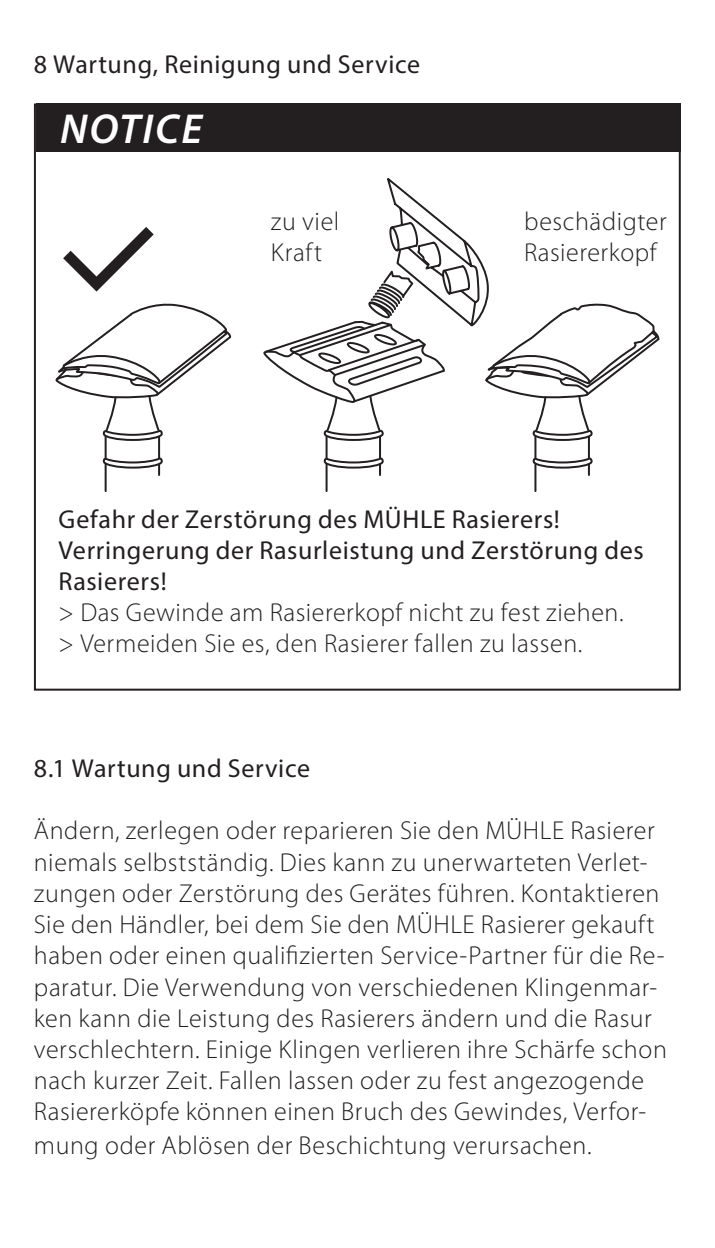
<style>
.page{position:relative;width:715px;height:1248px;background:#fff}
.page>*{position:absolute;margin:0;border:0;box-sizing:border-box;transform-origin:0 0}
.t1{font:italic 600 42px "Myriad Pro";letter-spacing:.05em;color:#fff}
.t2{font:300 26px/31.6px "Myriad Pro";letter-spacing:.02em;color:#231f20}
.t3{font:26px/31.2px "Myriad Pro";letter-spacing:.025em;color:#231f20}
</style>
<div class="page">
<hr style="left:158px;top:436px;width:2px;height:39px;background:#231f20">
<hr style="left:105px;top:436px;width:2px;height:55px;background:#231f20">
<svg style="left:102px;top:456px;width:61px;height:13px"></svg>
<svg style="left:55px;top:303px;width:177px;height:139px"></svg>
<hr style="left:587px;top:436px;width:2px;height:39px;background:#231f20">
<hr style="left:534px;top:436px;width:2px;height:55px;background:#231f20">
<svg style="left:532px;top:456px;width:61px;height:13px"></svg>
<hr style="left:379px;top:436px;width:2px;height:39px;background:#231f20">
<hr style="left:325px;top:436px;width:2px;height:55px;background:#231f20">
<svg style="left:323px;top:456px;width:61px;height:13px"></svg>
<div style="left:36px;top:103px;width:644px;height:49px;background:#231f20"></div>
<svg style="left:263px;top:178px;width:397px;height:264px"></svg>
<svg style="left:63px;top:227px;width:91px;height:64px"></svg>
<p class="t3" style="left:34px;top:49px;width:387px">8 Wartung, Reinigung und Service</p>
<h1 class="t1" style="left:60px;top:102px;width:144px">NOTICE</h1>
<p class="t2" style="left:271px;top:205px;width:70px">zu viel<br>Kraft</p>
<p class="t2" style="left:524px;top:205px;width:144px">beschädigter<br>Rasiererkopf</p>
<p class="t3" style="left:59px;top:503px;width:586px">Gefahr der Zerstörung des MÜHLE Rasierers!<br>Verringerung der Rasurleistung und Zerstörung des<br>Rasierers!</p>
<p class="t2" style="left:59px;top:596px;width:566px">&gt; Das Gewinde am Rasiererkopf nicht zu fest ziehen. &gt; Vermeiden Sie es, den Rasierer fallen zu lassen.</p>
<p class="t3" style="left:34px;top:752px;width:277px">8.1 Wartung und Service</p>
<p class="t2" style="left:34px;top:814px;width:634px">Ändern, zerlegen oder reparieren Sie den MÜHLE Rasierer niemals selbstständig. Dies kann zu unerwarteten Verlet&shy;zungen oder Zerstörung des Gerätes führen. Kontaktieren Sie den Händler, bei dem Sie den MÜHLE Rasierer gekauft haben oder einen qualifizierten Service-Partner für die Re&shy;paratur. Die Verwendung von verschiedenen Klingenmar&shy;ken kann die Leistung des Rasierers ändern und die Rasur verschlechtern. Einige Klingen verlieren ihre Schärfe schon nach kurzer Zeit. Fallen lassen oder zu fest angezogende Rasiererköpfe können einen Bruch des Gewindes, Verfor&shy;mung oder Ablösen der Beschichtung verursachen.</p>
</div>
